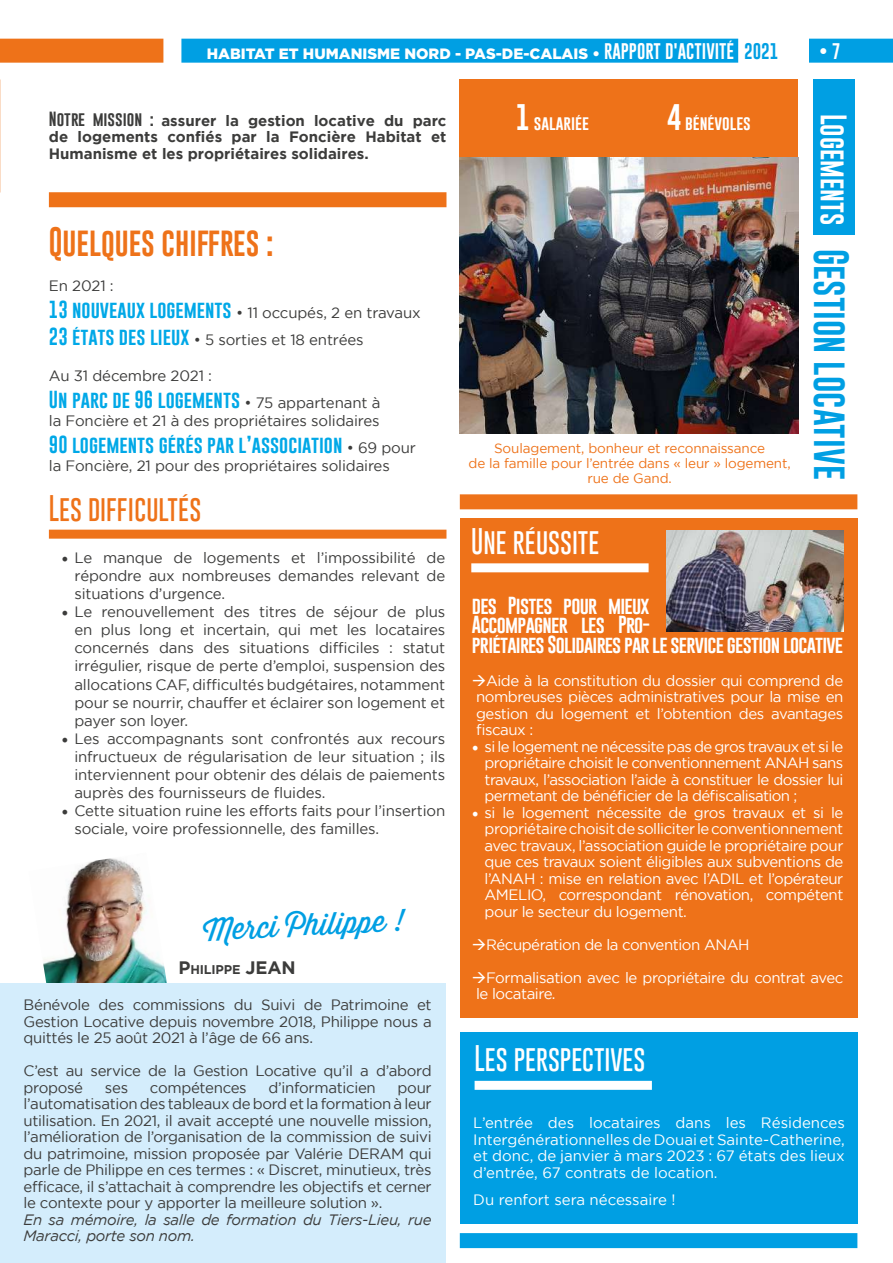
<style>
.page{position:relative;width:893px;height:1263px;background:#fff}
.page>*{position:absolute;margin:0;border:0;box-sizing:border-box;transform-origin:0 0}
.t1{font:36px "Gobold";color:#009fe3;scale:.9 1}
.t2{font:30px "Gobold";color:#ee7219;scale:.9 1}
.t3{font:30px "Thirsty Script";color:#009fe3}
.t4{font:100 27px "Gobold";color:#fff;scale:.9 1}
.t5{font:100 27px "Gobold";color:#ee7219;scale:.9 1}
.t6{font:27px "Gobold";color:#fff;scale:.9 1}
.t7{font:18px/19.5px "Gobold";letter-spacing:-.04em;color:#fff}
.t8{font:18px "Gobold";color:#00a8e7}
.t9{font:16.5px "Gobold";color:#fff}
.t10{font:15px/18px "Gotham";letter-spacing:-.01em;color:#3c3c3b;text-align:justify}
.t11{font:15px/16.5px "Gotham";letter-spacing:-.03em;color:#fff;text-align:justify}
.t12{font:700 15px/16.5px "Gotham";color:#3c3c3b;text-align:justify}
.t13{font:italic 15px/16.5px "Gotham";letter-spacing:-.02em;color:#3c3c3b}
.t14{font:900 15px "Gotham";color:#fff}
.t15{font:15px "Gotham";color:#fff}
.t16{font:15px "Gobold";color:#fff}
.t17{font:13.5px/15px "Gotham";letter-spacing:-.01em;color:#ee7219;text-align:center}
.t18{font:700 12.6px "Gotham";letter-spacing:-.015em;color:#3c3c3b}
.s1{font-family:"Gobold";font-weight:400;font-size:16.5px}
.s2{font-family:"Gobold";font-weight:400;font-size:16.5px;color:#009fe3}
.s3{font-family:"Gobold";font-weight:400}
.s4{font-family:"Gobold";font-size:18px;color:#00a8e7}
.s5{font-family:"Gotham";font-size:15px;color:#3c3c3b}
.s6{font-family:"Minion Pro";font-size:18px}
.s7{font-size:18px}
.s8{font-size:27px}
</style>
<div class="page">
<div style="left:0;top:39px;width:163px;height:24px;background:#ee7219"></div>
<div style="left:181px;top:39px;width:557px;height:24px;background:#009fe3"></div>
<div style="left:809px;top:39px;width:84px;height:24px;background:#009fe3"></div>
<div style="left:49px;top:530px;width:397px;height:9px;background:#ee7219"></div>
<div style="left:813px;top:80px;width:41px;height:155px;background:#009fe3"></div>
<div style="left:460px;top:80px;width:338px;height:112px;background:#ee7219"></div>
<div style="left:49px;top:192px;width:397px;height:15px;background:#ee7219"></div>
<img style="left:460px;top:157px;width:338px;height:277px">
<div style="left:460px;top:519px;width:397px;height:499px;background:#ee7219"></div>
<div style="left:460px;top:494px;width:397px;height:15px;background:#ee7219"></div>
<div style="left:460px;top:1233px;width:397px;height:15px;background:#009fe3"></div>
<img style="left:667px;top:531px;width:176px;height:100px">
<div style="left:471px;top:563px;width:178px;height:9px;background:#fff"></div>
<div style="left:460px;top:1032px;width:397px;height:191px;background:#009fe3"></div>
<div style="left:475px;top:1081px;width:177px;height:9px;background:#fff"></div>
<img style="left:21px;top:858px;width:156px;height:126px">
<div style="left:0;top:984px;width:445px;height:279px;background:#d4edfc"></div>
<p class="t14" style="left:207px;top:45px;width:573px">HABITAT ET HUMANISME NORD - PAS-DE-CALAIS • <span class="s1">RAPPORT D'ACTIVITÉ</span> <span class="s2">2021</span></p>
<p class="t9" style="left:820px;top:40px;width:22px">• 7</p>
<p class="t12" style="left:49px;top:112px;width:399px"><span class="s3">Notre mission :</span> assurer la gestion locative du parc de logements confiés par la Foncière Habitat et Humanisme et les propriétaires solidaires.</p>
<h2 class="t2" style="left:49px;top:223px;width:251px">Quelques chiffres :</h2>
<p class="t10" style="left:49px;top:271px;width:373px;line-height:27px;text-align:left">En 2021 :<br><span class="s4">13 nouveaux logements</span> • 11 occupés, 2 en travaux<br><span class="s4">23 états des lieux</span> • 5 sorties et 18 entrées</p>
<p class="t10" style="left:49px;top:366px;width:165px">Au 31 décembre 2021 :</p>
<p class="t8" style="left:49px;top:387px;width:333px">Un parc de 96 logements <span class="s5">• 75 appartenant à</span></p>
<p class="t10" style="left:49px;top:411px;width:332px">la Foncière et 21 à des propriétaires solidaires</p>
<p class="t8" style="left:49px;top:432px;width:369px">90 logements gérés par l’association <span class="s5">• 69 pour</span></p>
<p class="t10" style="left:49px;top:456px;width:342px">la Foncière, 21 pour des propriétaires solidaires</p>
<h3 class="t5" style="left:49px;top:491px;width:171px">Les difficultés</h3>
<p class="t10" style="left:74px;top:549px;width:372px;text-indent:-13px"><span class="s6">•</span> Le manque de logements et l’impossibilité de répondre aux nombreuses demandes relevant de situations d’urgence.</p>
<p class="t10" style="left:74px;top:603px;width:372px;text-indent:-13px"><span class="s6">•</span> Le renouvellement des titres de séjour de plus en plus long et incertain, qui met les locataires concernés dans des situations difficiles : statut irrégulier, risque de perte d’emploi, suspension des allocations CAF, difficultés budgétaires, notamment pour se nourrir, chauffer et éclairer son logement et payer son loyer.</p>
<p class="t10" style="left:74px;top:729px;width:372px;text-indent:-13px"><span class="s6">•</span> Les accompagnants sont confrontés aux recours infructueux de régularisation de leur situation ; ils interviennent pour obtenir des délais de paiements auprès des fournisseurs de fluides.</p>
<p class="t10" style="left:74px;top:801px;width:372px;text-indent:-13px"><span class="s6">•</span> Cette situation ruine les efforts faits pour l’insertion sociale, voire professionnelle, des familles.</p>
<h2 class="t3" style="left:202px;top:908px;width:202px;rotate:-3deg">Merci Philippe !</h2>
<p class="t18" style="left:179px;top:962px;width:103px"><span class="s7">P</span>h ilippe <span class="s7">JEAN</span></p>
<p class="t10" style="left:24px;top:996px;width:410px;line-height:16.5px">Bénévole des commissions du Suivi de Patrimoine et Gestion Locative depuis novembre 2018, Philippe nous a quittés le 25 août 2021 à l’âge de 66 ans.</p>
<p class="t10" style="left:24px;top:1062px;width:410px;line-height:16.5px">C’est au service de la Gestion Locative qu’il a d’abord proposé</p>
<p class="t10" style="left:105px;top:1078px;width:25px">ses</p>
<p class="t10" style="left:150px;top:1078px;width:98px">compétences</p>
<p class="t10" style="left:269px;top:1078px;width:109px">d’informaticien</p>
<p class="t10" style="left:24px;top:1079px;width:410px;line-height:16.5px;text-indent:374px">pour l’automatisation des tableaux de bord et la formation à leur utilisation. En 2021, il avait accepté une nouvelle mission, l’amélioration de l’organisation de la commission de suivi du patrimoine, mission proposée par Valérie DERAM qui parle de Philippe en ces termes : « Discret, minutieux, très efficace, il s’attachait à comprendre les objectifs et cerner le contexte pour y apporter la meilleure solution ».</p>
<p class="t13" style="left:24px;top:1211px;width:410px">En sa mémoire, la salle de formation du Tiers-Lieu, rue<br>Maracci, porte son nom.</p>
<p class="t16" style="left:516px;top:113px;width:74px"><span class="s8">1</span> salariée</p>
<p class="t16" style="left:667px;top:113px;width:85px"><span class="s8">4</span> bénévoles</p>
<p class="t17" style="left:468px;top:441px;width:324px">Soulagement, bonheur et reconnaissance<br>de la famille pour l’entrée dans « leur » logement, rue de Gand.</p>
<h3 class="t4" style="left:471px;top:523px;width:144px">Une réussite</h3>
<h3 class="t6" style="left:851px;top:114px;width:126px;rotate:90deg">Logements</h3>
<h1 class="t1" style="left:855px;top:249px;width:258px;rotate:90deg">Gestion locative</h1>
<p class="t7" style="left:472px;top:595px;width:373px">des Pistes pour mieux<br>Accompagner les Pro-<br>priétaires Solidaires par le service gestion locative</p>
<p class="t11" style="left:472px;top:672px;width:373px">→Aide à la constitution du dossier qui comprend de nombreuses pièces administratives pour la mise en gestion du logement et l’obtention des avantages fiscaux :</p>
<p class="t11" style="left:485px;top:738px;width:360px;text-indent:-13px"><span class="s6">•</span> si le logement ne nécessite pas de gros travaux et si le propriétaire choisit le conventionnement ANAH sans travaux, l’association l’aide à constituer le dossier lui permetant de bénéficier de la défiscalisation ;</p>
<p class="t11" style="left:485px;top:804px;width:360px;text-indent:-13px"><span class="s6">•</span> si le logement nécessite de gros travaux et si le propriétaire choisit de solliciter le conventionnement avec travaux, l’association guide le propriétaire pour que ces travaux soient éligibles aux subventions de l’ANAH : mise en relation avec l’ADIL et l’opérateur AMELIO, correspondant rénovation, compétent pour le secteur du logement.</p>
<p class="t11" style="left:472px;top:936px;width:279px">→Récupération de la convention ANAH</p>
<p class="t11" style="left:472px;top:969px;width:373px">→Formalisation avec le propriétaire du contrat avec le locataire.</p>
<h3 class="t4" style="left:475px;top:1041px;width:191px">Les perspectives</h3>
<p class="t11" style="left:473px;top:1115px;width:373px">L’entrée des locataires dans les Résidences Intergénérationnelles de Douai et Sainte-Catherine, et donc, de janvier à mars 2023 : 67 états des lieux d’entrée, 67 contrats de location.</p>
<p class="t15" style="left:473px;top:1191px;width:204px">Du renfort sera nécessaire !</p>
</div>
